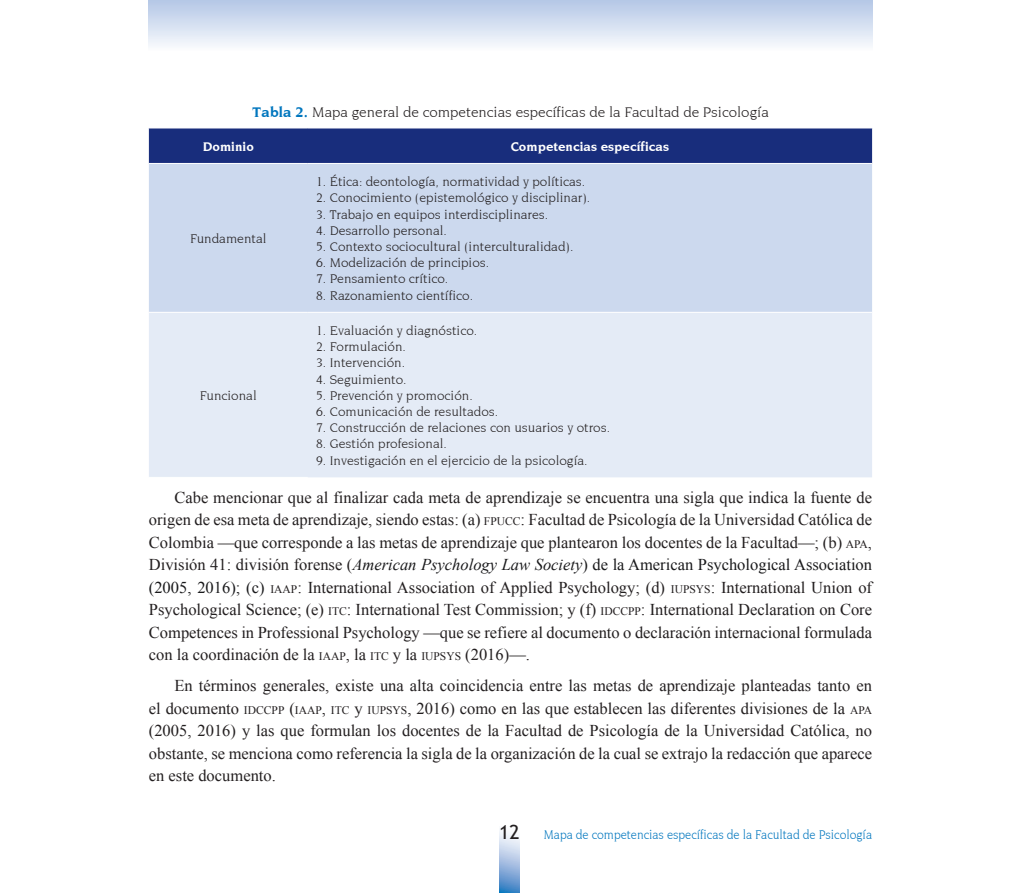
<style>
.page{position:relative;width:1021px;height:893px;background:#fff}
.page>*{position:absolute;margin:0;border:0;box-sizing:border-box;transform-origin:0 0}
.t1{font:16.5px/22.5px "Times New Roman";color:#231f20;text-align:justify}
.t2{font:15px "Trident S Si";color:#231f20}
.t3{font:13.5px "Trident S Si";color:#231f20}
.t4{font:13.5px "Trident S Si";color:#0076be;scale:.9 1}
.t5{font:700 13.5px "Trident S Si";color:#fff}
.s1{font-weight:700;color:#0076be}
.s2{font-size:11.55px}
.s3{font-style:italic;color:#1a1a1c}
.s4{color:#1a1a1c}
.s5{font-style:inherit}
.s6{font-family:"Trebuchet MS";font-size:19.5px;color:#231f20}
</style>
<div class="page">
<svg style="left:499px;top:831px;width:20px;height:62px"></svg>
<div style="left:149px;top:0;width:723px;height:51px;background:linear-gradient(to bottom,#b3c6e6,#fbfcfe)"></div>
<div style="left:149px;top:129px;width:723px;height:34px;background:#182d7c"></div>
<div style="left:149px;top:164px;width:723px;height:148px;background:#ccd9ee"></div>
<div style="left:149px;top:313px;width:723px;height:164px;background:#e4ebf6"></div>
<p class="t2" style="left:252px;top:104px;width:518px"><span class="s1">Tabla 2.</span> Mapa general de competencias específicas de la Facultad de Psicología</p>
<p class="t5" style="left:203px;top:139px;width:53px">Dominio</p>
<p class="t5" style="left:510px;top:139px;width:160px">Competencias específicas</p>
<p class="t3" style="left:190px;top:231px;width:78px">Fundamental</p>
<p class="t3" style="left:316px;top:174px;width:270px">1. Ética: deontología, normatividad y políticas.</p>
<p class="t3" style="left:316px;top:191px;width:275px">2. Conocimiento (epistemológico y disciplinar).</p>
<p class="t3" style="left:316px;top:207px;width:233px">3. Trabajo en equipos interdisciplinares.</p>
<p class="t3" style="left:316px;top:223px;width:132px">4. Desarrollo personal.</p>
<p class="t3" style="left:316px;top:239px;width:259px">5. Contexto sociocultural (interculturalidad).</p>
<p class="t3" style="left:316px;top:255px;width:174px">6. Modelización de principios.</p>
<p class="t3" style="left:316px;top:272px;width:134px">7. Pensamiento crítico.</p>
<p class="t3" style="left:316px;top:288px;width:158px">8. Razonamiento científico.</p>
<p class="t3" style="left:316px;top:323px;width:162px">1. Evaluación y diagnóstico.</p>
<p class="t3" style="left:316px;top:339px;width:91px">2. Formulación.</p>
<p class="t3" style="left:316px;top:356px;width:90px">3. Intervención.</p>
<p class="t3" style="left:316px;top:372px;width:92px">4. Seguimiento.</p>
<p class="t3" style="left:316px;top:388px;width:158px">5. Prevención y promoción.</p>
<p class="t3" style="left:316px;top:404px;width:183px">6. Comunicación de resultados.</p>
<p class="t3" style="left:316px;top:420px;width:295px">7. Construcción de relaciones con usuarios y otros.</p>
<p class="t3" style="left:316px;top:437px;width:132px">8. Gestión profesional.</p>
<p class="t3" style="left:316px;top:453px;width:273px">9. Investigación en el ejercicio de la psicología.</p>
<p class="t1" style="left:149px;top:486px;width:724px;text-indent:26px">Cabe mencionar que al finalizar cada meta de aprendizaje se encuentra una sigla que indica la fuente de origen de esa meta de aprendizaje, siendo estas: (a) <span class="s2">FPUCC</span>: Facultad de Psicología de la Universidad Católica de Colombia —que corresponde a las metas de aprendizaje que plantearon los docentes de la Facultad—; (b) <span class="s2">APA</span>, División 41: división forense (<span class="s3">American Psychology Law Society</span><span class="s4">) de la American Psychological Association (2005, 2016); (c)</span> <span class="s2">IAAP</span>: International Association of Applied Psychology; (d) <span class="s2">IUPSYS</span>: International Union of Psychological Science; (e) <span class="s2">ITC</span>: International Test Commission; y (f) <span class="s2">IDCCPP</span>: International Declaration on Core Competences in Professional Psychology —que se refiere al documento o declaración internacional formulada con la coordinación de la <span class="s2">IAAP</span>, la <span class="s2">ITC</span> y la <span class="s2">IUPSYS</span> <span class="s5">(2016)—</span>.</p>
<p class="t1" style="left:149px;top:674px;width:724px;text-indent:26px">En términos generales, existe una alta coincidencia entre las metas de aprendizaje planteadas tanto en el documento <span class="s2">IDCCPP</span> <span class="s5">(</span><span class="s2">IAAP</span>, <span class="s2">ITC</span> y <span class="s2">IUPSYS</span><span class="s5">, 2016)</span> como en las que establecen las diferentes divisiones de la <span class="s2">APA </span>(2005, 2016) y las que formulan los docentes de la Facultad de Psicología de la Universidad Católica, no obstante, se menciona como referencia la sigla de la organización de la cual se extrajo la redacción que aparece en este documento.</p>
<p class="t3" style="left:200px;top:388px;width:59px">Funcional</p>
<p class="t4" style="left:499px;top:827px;width:416px"><span class="s6">12</span> Mapa de competencias específicas de la Facultad de Psicología</p>
</div>
